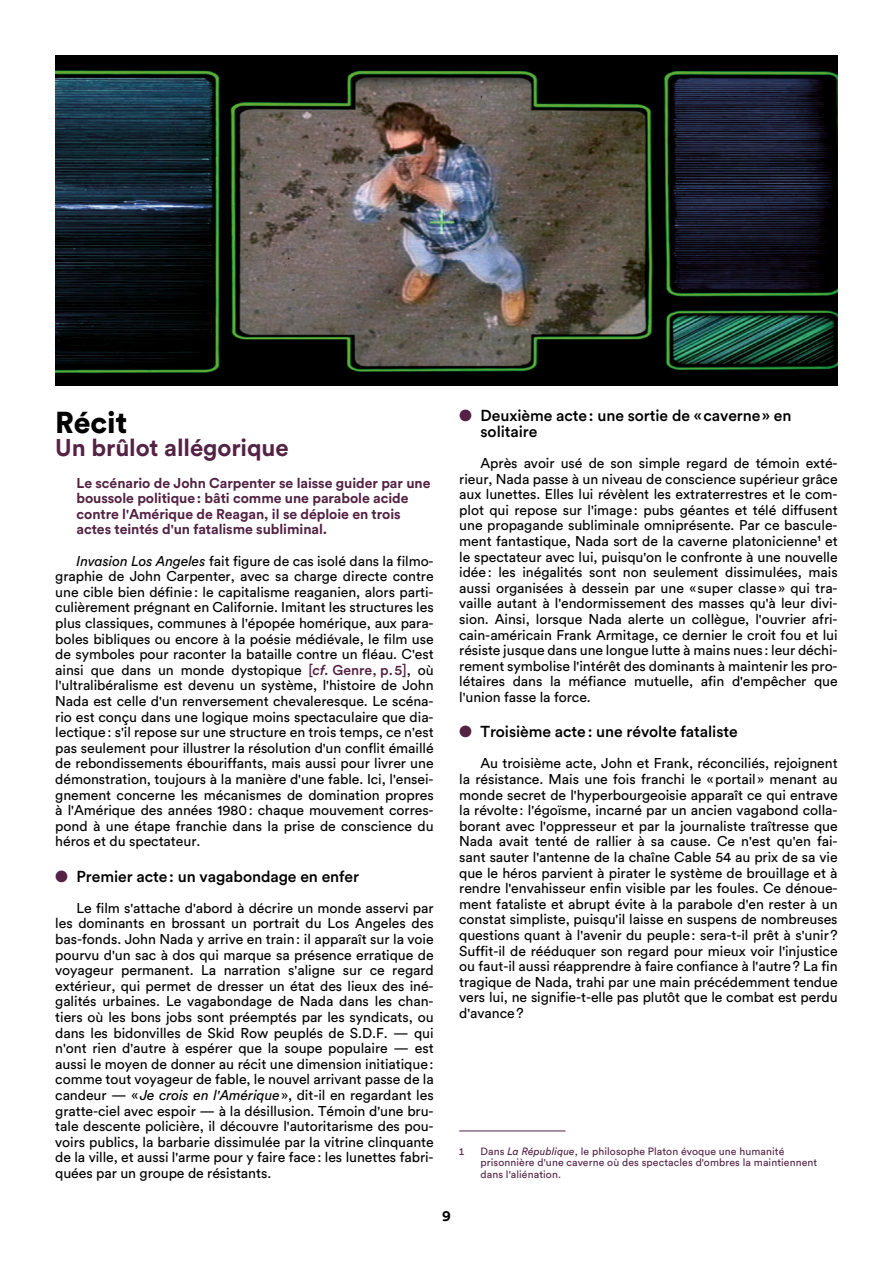
<style>
.page{position:relative;width:893px;height:1263px;background:#fff}
.page>*{position:absolute;margin:0;border:0;box-sizing:border-box;transform-origin:0 0}
.Titre_1{font:900 30px "Circular Std";letter-spacing:-.005em;color:#000}
.Titre_2{font:700 24px "Circular Std";letter-spacing:-.005em;color:#532244}
.Titre_3{font:500 15.75px/15.6px "Circular Std";letter-spacing:-.005em;color:#000}
.t1{font:700 15px "Circular Std";color:#000}
.Texte{font:14.1px/15.6px "Circular Std";letter-spacing:-.005em;color:#000;text-align:justify}
.Chapeau{font:700 14.1px/15.6px "Circular Std";letter-spacing:-.005em;color:#532244}
.t2{font:10.5px/11.7px "Circular Std";letter-spacing:.01em;color:#532244}
.s1{font-style:italic}
.s2{font-weight:500;color:#532244}
.s3{font-weight:500;font-style:italic;color:#532244}
.s4{color:#532244}
</style>
<div class="page">
<hr style="left:459px;top:1131px;width:107px;height:1px;background:#532244">
<img style="left:55px;top:55px;width:783px;height:331px">
<p class="Titre_1" style="left:55px;top:402px;width:73px">Récit</p>
<p class="Titre_2" style="left:55px;top:432px;width:235px">Un brûlot allégorique</p>
<p class="Chapeau" style="left:77px;top:474px;width:355px">Le scénario de John Carpenter se laisse guider par une boussole politique: bâti comme une parabole acide contre l'Amérique de Reagan, il se déploie en trois actes teintés d'un fatalisme subliminal.</p>
<p class="Texte" style="left:55px;top:553px;width:380px;text-indent:21px"><span class="s1">Invasion Los Angeles</span> fait figure de cas isolé dans la filmo&shy;graphie de John Carpenter, avec sa charge directe contre une cible bien définie: le capitalisme reaganien, alors parti&shy;culièrement prégnant en Californie. Imitant les structures les plus classiques, communes à l'épopée homérique, aux para&shy;boles bibliques ou encore à la poésie médiévale, le film use de symboles pour raconter la bataille contre un fléau. C'est ainsi que dans un monde dystopique <span class="s2">[</span><span class="s3">cf.</span> <span class="s2">Genre, p.5]</span>, où l'ultralibéralisme est devenu un système, l'histoire de John Nada est celle d'un renversement chevaleresque. Le scéna&shy;rio est conçu dans une logique moins spectaculaire que dia&shy;lectique: s'il repose sur une structure en trois temps, ce n'est pas seulement pour illustrer la résolution d'un conflit émaillé de rebondissements ébouriffants, mais aussi pour livrer une démonstration, toujours à la manière d'une fable. Ici, l'ensei&shy;gnement concerne les mécanismes de domination propres à l'Amérique des années 1980: chaque mouvement corres&shy;pond à une étape franchie dans la prise de conscience du héros et du spectateur.</p>
<p class="Titre_3" style="left:55px;top:868px;width:305px"><span class="s4">●</span> Premier acte: un vagabondage en enfer</p>
<p class="Texte" style="left:55px;top:900px;width:380px;text-indent:21px">Le film s'attache d'abord à décrire un monde asservi par les dominants en brossant un portrait du Los Angeles des bas-fonds. John Nada y arrive en train: il apparaît sur la voie pourvu d'un sac à dos qui marque sa présence erratique de voyageur permanent. La narration s'aligne sur ce regard extérieur, qui permet de dresser un état des lieux des iné&shy;galités urbaines. Le vagabondage de Nada dans les chan&shy;tiers où les bons jobs sont préemptés par les syndicats, ou dans les bidonvilles de Skid Row peuplés de S.D.F. — qui n'ont rien d'autre à espérer que la soupe populaire — est aussi le moyen de donner au récit une dimension initiatique: comme tout voyageur de fable, le nouvel arrivant passe de la candeur — «<span class="s1">Je crois en l'Amérique</span>», dit-il en regardant les gratte-ciel avec espoir — à la désillusion. Témoin d'une bru&shy;tale descente policière, il découvre l'autoritarisme des pou&shy;voirs publics, la barbarie dissimulée par la vitrine clinquante de la ville, et aussi l'arme pour y faire face: les lunettes fabri&shy;quées par un groupe de résistants.</p>
<p class="Titre_3" style="left:480px;top:408px;width:312px;text-indent:-21px"><span class="s4">●</span> Deuxième acte: une sortie de «caverne» en solitaire</p>
<p class="Texte" style="left:459px;top:455px;width:380px;text-indent:21px">Après avoir usé de son simple regard de témoin exté&shy;rieur, Nada passe à un niveau de conscience supérieur grâce aux lunettes. Elles lui révèlent les extraterrestres et le com&shy;plot qui repose sur l'image: pubs géantes et télé diffusent une propagande subliminale omniprésente. Par ce bascule&shy;ment fantastique, Nada sort de la caverne platonicienne<sup>1</sup> et le spectateur avec lui, puisqu'on le confronte à une nouvelle idée: les inégalités sont non seulement dissimulées, mais aussi organisées à dessein par une «super classe» qui tra&shy;vaille autant à l'endormissement des masses qu'à leur divi&shy;sion. Ainsi, lorsque Nada alerte un collègue, l'ouvrier afri&shy;cain-américain Frank Armitage, ce dernier le croit fou et lui résiste jusque dans une longue lutte à mains nues : leur déchi&shy;rement symbolise l'intérêt des dominants à maintenir les pro&shy;létaires dans la méfiance mutuelle, afin d'empêcher que l'union fasse la force.</p>
<p class="Titre_3" style="left:459px;top:723px;width:280px"><span class="s4">●</span> Troisième acte: une révolte fataliste</p>
<p class="Texte" style="left:459px;top:755px;width:380px;text-indent:21px">Au troisième acte, John et Frank, réconciliés, rejoignent la résistance. Mais une fois franchi le «portail» menant au monde secret de l'hyperbourgeoisie apparaît ce qui entrave la révolte: l'égoïsme, incarné par un ancien vagabond colla&shy;borant avec l'oppresseur et par la journaliste traîtresse que Nada avait tenté de rallier à sa cause. Ce n'est qu'en fai&shy;sant sauter l'antenne de la chaîne Cable 54 au prix de sa vie que le héros parvient à pirater le système de brouillage et à rendre l'envahisseur enfin visible par les foules. Ce dénoue&shy;ment fataliste et abrupt évite à la parabole d'en rester à un constat simpliste, puisqu'il laisse en suspens de nombreuses questions quant à l'avenir du peuple: sera-t-il prêt à s'unir?<br>Suffit-il de rééduquer son regard pour mieux voir l'injustice ou faut-il aussi réapprendre à faire confiance à l'autre? La fin tragique de Nada, trahi par une main précédemment tendue vers lui, ne signifie-t-elle pas plutôt que le combat est perdu d'avance?</p>
<p class="t2" style="left:459px;top:1145px;width:6px">1</p>
<p class="t2" style="left:480px;top:1145px;width:338px">Dans <span class="s1">La République</span>, le philosophe Platon évoque une humanité prisonnière d'une caverne où des spectacles d'ombres la maintiennent dans l'aliénation.</p>
<p class="t1" style="left:442px;top:1206px;width:10px">9</p>
</div>
